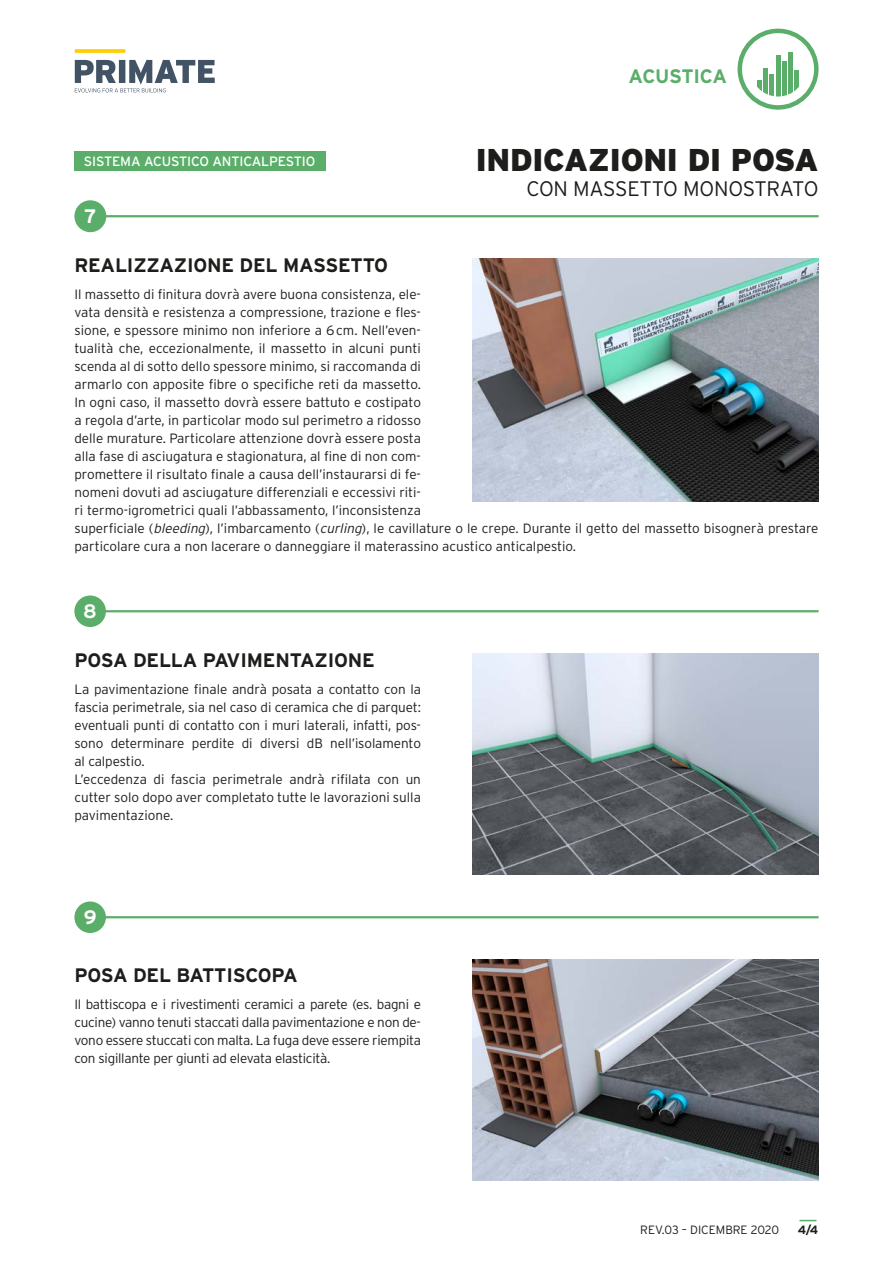
<style>
.page{position:relative;width:893px;height:1263px;background:#fff}
.page>*{position:absolute;margin:0;border:0;box-sizing:border-box;transform-origin:0 0}
.t1{font:900 31.5px "Interstate";letter-spacing:-.01em;color:#1d1d1b}
.t2{font:300 21px "Interstate";letter-spacing:-.015em;color:#1d1d1b}
.t3{font:700 19.5px "Interstate";letter-spacing:-.01em;color:#1d1d1b}
.t4{font:700 19.5px "Interstate";letter-spacing:-.02em;color:#5bae69}
.t5{font:700 19.5px "Interstate";color:#fff}
.t6{font:300 13.5px/18px "Interstate";color:#1d1d1b}
.t7{font:13.5px "Interstate";letter-spacing:-.01em;color:#fff}
.t8{font:300 12px "Interstate";color:#1d1d1b}
.t9{font:700 12px "Interstate";color:#1d1d1b}
.s1{font-style:italic}
</style>
<div class="page">
<svg style="left:75px;top:49px;width:50px;height:4px"></svg>
<svg style="left:75px;top:60px;width:140px;height:32px"></svg>
<div style="left:737px;top:29px;width:82px;height:81px;border:4px solid #5bae69;border-radius:50%"></div>
<svg style="left:757px;top:80px;width:5px;height:11px"></svg>
<div style="left:763px;top:69px;width:5px;height:28px;background:#5bae69"></div>
<hr style="left:770px;top:74px;width:4px;height:23px;background:#5bae69">
<hr style="left:776px;top:55px;width:4px;height:42px;background:#5bae69">
<hr style="left:782px;top:61px;width:4px;height:36px;background:#5bae69">
<div style="left:788px;top:53px;width:5px;height:44px;background:#5bae69"></div>
<svg style="left:794px;top:70px;width:5px;height:22px"></svg>
<img style="left:472px;top:259px;width:347px;height:242px">
<hr style="left:82px;top:215px;width:737px;height:2px;background:#5bae69">
<div style="left:74px;top:200px;width:32px;height:32px;background:#5bae69;border-radius:50%"></div>
<img style="left:472px;top:654px;width:347px;height:221px">
<hr style="left:82px;top:610px;width:737px;height:2px;background:#5bae69">
<div style="left:74px;top:595px;width:32px;height:32px;background:#5bae69;border-radius:50%"></div>
<img style="left:472px;top:960px;width:347px;height:221px">
<hr style="left:82px;top:916px;width:737px;height:2px;background:#5bae69">
<div style="left:74px;top:901px;width:32px;height:32px;background:#5bae69;border-radius:50%"></div>
<div style="left:74px;top:151px;width:252px;height:20px;background:#5bae69"></div>
<svg style="left:799px;top:1220px;width:17px;height:1px"></svg>
<p class="t7" style="left:84px;top:154px;width:233px">SISTEMA ACUSTICO ANTICALPESTIO</p>
<h3 class="t5" style="left:84px;top:205px;width:14px">7</h3>
<h3 class="t4" style="left:628px;top:65px;width:100px">ACUSTICA</h3>
<h1 class="t1" style="left:476px;top:142px;width:344px">INDICAZIONI DI POSA</h1>
<h2 class="t2" style="left:526px;top:177px;width:294px">CON MASSETTO MONOSTRATO</h2>
<h3 class="t3" style="left:74px;top:255px;width:315px">REALIZZAZIONE DEL MASSETTO</h3>
<p class="t6" style="left:74px;top:285px;width:746px">Il massetto di finitura dovrà avere buona consistenza, ele-<br>vata densità e resistenza a compressione, trazione e fles-<br>sione, e spessore minimo non inferiore a 6cm. Nell’even-<br>tualità che, eccezionalmente, il massetto in alcuni punti<br>scenda al di sotto dello spessore minimo, si raccomanda di<br>armarlo con apposite fibre o specifiche reti da massetto.<br>In ogni caso, il massetto dovrà essere battuto e costipato<br>a regola d’arte, in particolar modo sul perimetro a ridosso<br>delle murature. Particolare attenzione dovrà essere posta<br>alla fase di asciugatura e stagionatura, al fine di non com-<br>promettere il risultato finale a causa dell’instaurarsi di fe-<br>nomeni dovuti ad asciugature differenziali e eccessivi riti-<br>ri termo-igrometrici quali l’abbassamento, l’inconsistenza<br>superficiale (<span class="s1">bleeding</span>), l’imbarcamento (<span class="s1">curling</span>), le cavillature o le crepe. Durante il getto del massetto bisognerà prestare particolare cura a non lacerare o danneggiare il materassino acustico anticalpestio.</p>
<h3 class="t5" style="left:83px;top:600px;width:15px">8</h3>
<h3 class="t3" style="left:74px;top:650px;width:302px">POSA DELLA PAVIMENTAZIONE</h3>
<p class="t6" style="left:74px;top:680px;width:348px">La pavimentazione finale andrà posata a contatto con la fascia perimetrale, sia nel caso di ceramica che di parquet: eventuali punti di contatto con i muri laterali, infatti, pos&shy;sono determinare perdite di diversi dB nell’isolamento al calpestio.<br>L’eccedenza di fascia perimetrale andrà rifilata con un cutter solo dopo aver completato tutte le lavorazioni sulla pavimentazione.</p>
<h3 class="t5" style="left:84px;top:906px;width:14px">9</h3>
<h3 class="t3" style="left:74px;top:964px;width:225px">POSA DEL BATTISCOPA</h3>
<p class="t6" style="left:74px;top:995px;width:348px;text-align:justify">Il battiscopa e i rivestimenti ceramici a parete (es. bagni e cucine) vanno tenuti staccati dalla pavimentazione e non de&shy;vono essere stuccati con malta. La fuga deve essere riempita con sigillante per giunti ad elevata elasticità.</p>
<p class="t8" style="left:640px;top:1223px;width:140px">REV.03 – DICEMBRE 2020</p>
<p class="t9" style="left:798px;top:1223px;width:22px">4/4</p>
</div>
